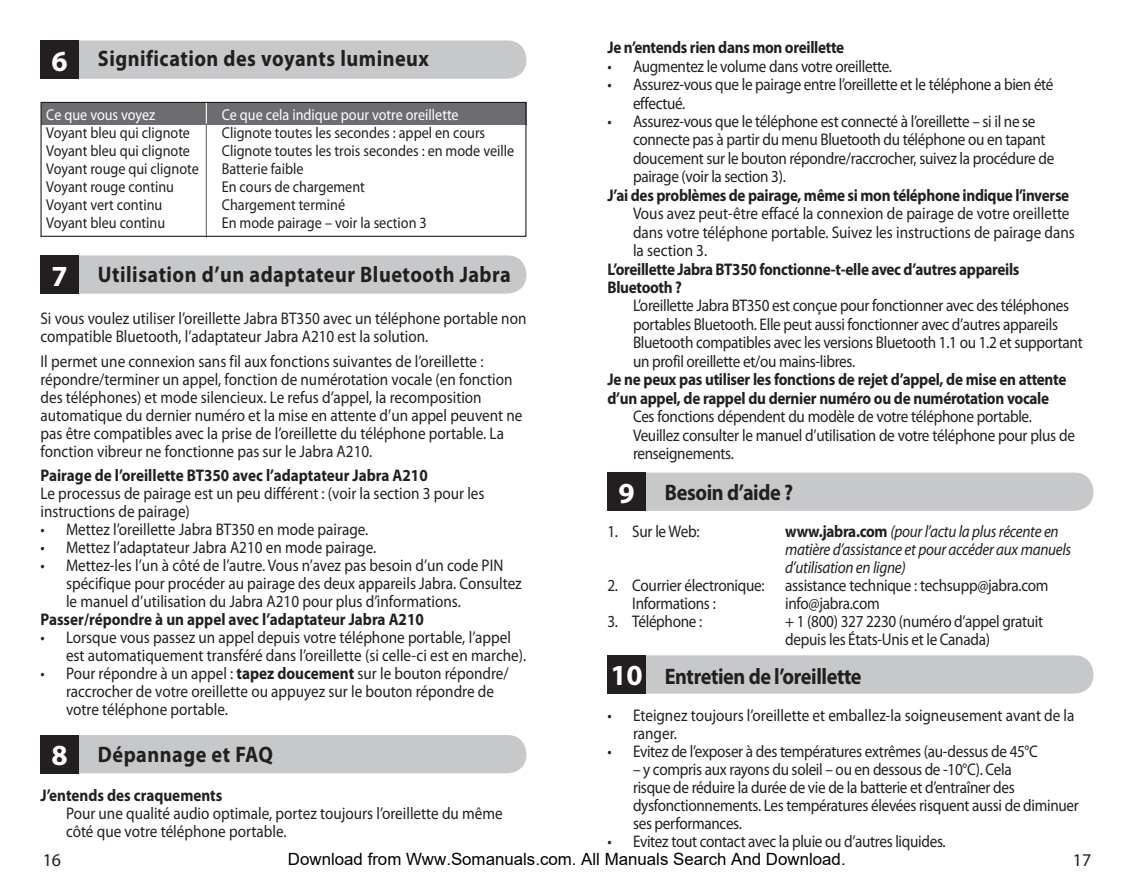
<style>
.page{position:relative;width:1134px;height:891px;background:#fff}
.page>*{position:absolute;margin:0;border:0;box-sizing:border-box;transform-origin:0 0}
.t1{font:700 29.25px "Myriad Pro";color:#fff}
.t2{font:700 22.5px "Myriad Pro";letter-spacing:.025em;color:#231f20;scale:.9 1}
.t3{font:700 22.5px "Myriad Pro";letter-spacing:-.02em;color:#231f20;scale:.9 1}
.t4{font:18px "Myriad Pro";color:#231f20}
.t5{font:16.88px/18px "Myriad Pro";letter-spacing:-.005em;color:#231f20;scale:.9 1}
.t6{font:700 16.88px/18.4px "Myriad Pro";letter-spacing:-.02em;color:#231f20;scale:.9 1}
.t7{font:700 16.88px "Myriad Pro";color:#231f20;scale:.9 1}
.t8{font:italic 16.88px/18px "Myriad Pro";letter-spacing:-.02em;color:#231f20;scale:.9 1}
.t9{font:16.88px "Arial";color:#000}
.t10{font:15.75px "Myriad Pro";color:#231f20;scale:.9 1}
.t11{font:15.75px "Myriad Pro";color:#fff;scale:.9 1}
.s1{font-weight:700;font-style:normal}
.s2{font-size:29.25px;color:#fff}
.s3{font-weight:700}
</style>
<div class="page">
<div style="left:646px;top:655px;width:448px;height:39px;background:#c7c8ca"></div>
<div style="left:608px;top:655px;width:38px;height:39px;background:#231f20"></div>
<div style="left:646px;top:473px;width:448px;height:38px;background:#c7c8ca"></div>
<div style="left:608px;top:473px;width:38px;height:38px;background:#231f20"></div>
<div style="left:40px;top:735px;width:486px;height:38px;background:#c7c8ca"></div>
<div style="left:41px;top:735px;width:38px;height:38px;background:#231f20"></div>
<div style="left:79px;top:255px;width:447px;height:39px;background:#c7c8ca"></div>
<div style="left:41px;top:255px;width:38px;height:39px;background:#231f20"></div>
<div style="left:40px;top:40px;width:486px;height:39px;background:#c7c8ca"></div>
<div style="left:41px;top:40px;width:38px;height:39px;background:#231f20"></div>
<div style="left:41px;top:102px;width:486px;height:23px;background:#6c6d70"></div>
<hr style="left:206px;top:103px;width:1px;height:135px;background:#6c6d70">
<svg style="left:206px;top:101px;width:1px;height:23px"></svg>
<div style="left:40px;top:102px;width:486px;height:135px;border:1px solid #231f20"></div>
<p class="t6" style="left:608px;top:38px;width:265px">Je n’entends rien dans mon oreillette</p>
<p class="t5" style="left:608px;top:57px;width:318px">• Augmentez le volume dans votre oreillette.</p>
<p class="t5" style="left:633px;top:76px;width:469px;text-indent:-26px">• Assurez-vous que le pairage entre l’oreillette et le téléphone a bien été effectué.</p>
<p class="t5" style="left:633px;top:112px;width:470px;text-indent:-26px">• Assurez-vous que le téléphone est connecté à l’oreillette – si il ne se connecte pas à partir du menu Bluetooth du téléphone ou en tapant doucement sur le bouton répondre/raccrocher, suivez la procédure de pairage (voir la section 3).</p>
<p class="t6" style="left:608px;top:186px;width:515px">J’ai des problèmes de pairage, même si mon téléphone indique l’inverse</p>
<p class="t5" style="left:633px;top:205px;width:492px">Vous avez peut-être effacé la connexion de pairage de votre oreillette dans votre téléphone portable. Suivez les instructions de pairage dans la section 3.</p>
<p class="t6" style="left:608px;top:260px;width:459px">L’oreillette Jabra BT350 fonctionne-t-elle avec d’autres appareils<br>Bluetooth ?</p>
<p class="t5" style="left:633px;top:297px;width:501px">L’oreillette Jabra BT350 est conçue pour fonctionner avec des téléphones portables Bluetooth. Elle peut aussi fonctionner avec d’autres appareils Bluetooth compatibles avec les versions Bluetooth 1.1 ou 1.2 et supportant un profil oreillette et/ou mains-libres.</p>
<p class="t6" style="left:608px;top:371px;width:511px">Je ne peux pas utiliser les fonctions de rejet d’appel, de mise en attente d’un appel, de rappel du dernier numéro ou de numérotation vocale</p>
<p class="t5" style="left:633px;top:408px;width:493px">Ces fonctions dépendent du modèle de votre téléphone portable.<br>Veuillez consulter le manuel d’utilisation de votre téléphone pour plus de renseignements.</p>
<h2 class="t3" style="left:665px;top:479px;width:144px">Besoin d’aide ?</h2>
<p class="t5" style="left:608px;top:522px;width:104px">1. Sur le Web:</p>
<p class="t8" style="left:785px;top:523px;width:319px"><span class="s1">www.jabra.com</span> (pour l’actu la plus récente en matière d’assistance et pour accéder aux manuels d’utilisation en ligne)</p>
<p class="t5" style="left:632px;top:576px;width:464px;text-indent:-25px">2. Courrier électronique: assistance technique : techsupp@jabra.com<br>Informations :</p>
<h2 class="t2" style="left:52px;top:46px;width:421px"><span class="s2">6</span> Signification des voyants lumineux</h2>
<p class="t11" style="left:46px;top:106px;width:123px">Ce que vous voyez</p>
<p class="t11" style="left:222px;top:106px;width:265px">Ce que cela indique pour votre oreillette</p>
<p class="t10" style="left:46px;top:124px;width:161px">Voyant bleu qui clignote</p>
<p class="t10" style="left:222px;top:124px;width:294px">Clignote toutes les secondes : appel en cours</p>
<p class="t10" style="left:46px;top:142px;width:161px">Voyant bleu qui clignote</p>
<p class="t10" style="left:222px;top:142px;width:326px">Clignote toutes les trois secondes : en mode veille</p>
<p class="t10" style="left:46px;top:160px;width:171px">Voyant rouge qui clignote</p>
<p class="t10" style="left:222px;top:160px;width:92px">Batterie faible</p>
<p class="t10" style="left:46px;top:178px;width:143px">Voyant rouge continu</p>
<p class="t10" style="left:222px;top:178px;width:160px">En cours de chargement</p>
<p class="t10" style="left:46px;top:196px;width:130px">Voyant vert continu</p>
<p class="t10" style="left:222px;top:196px;width:139px">Chargement terminé</p>
<p class="t10" style="left:46px;top:214px;width:134px">Voyant bleu continu</p>
<p class="t10" style="left:222px;top:214px;width:229px">En mode pairage – voir la section 3</p>
<h2 class="t2" style="left:98px;top:262px;width:460px">Utilisation d’un adaptateur Bluetooth Jabra</h2>
<p class="t5" style="left:40px;top:310px;width:541px">Si vous voulez utiliser l’oreillette Jabra BT350 avec un téléphone portable non compatible Bluetooth, l’adaptateur Jabra A210 est la solution.</p>
<p class="t5" style="left:40px;top:352px;width:537px">Il permet une connexion sans fil aux fonctions suivantes de l’oreillette : répondre/terminer un appel, fonction de numérotation vocale (en fonction des téléphones) et mode silencieux. Le refus d’appel, la recomposition automatique du dernier numéro et la mise en attente d’un appel peuvent ne pas être compatibles avec la prise de l’oreillette du téléphone portable. La fonction vibreur ne fonctionne pas sur le Jabra A210.</p>
<p class="t7" style="left:40px;top:466px;width:432px">Pairage de l’oreillette BT350 avec l’adaptateur Jabra A210</p>
<p class="t5" style="left:40px;top:485px;width:495px">Le processus de pairage est un peu différent : (voir la section 3 pour les instructions de pairage)</p>
<p class="t5" style="left:40px;top:521px;width:366px">• Mettez l’oreillette Jabra BT350 en mode pairage.</p>
<p class="t5" style="left:40px;top:539px;width:375px">• Mettez l’adaptateur Jabra A210 en mode pairage.</p>
<p class="t5" style="left:66px;top:557px;width:508px;text-indent:-26px">• Mettez-les l’un à côté de l’autre. Vous n’avez pas besoin d’un code PIN spécifique pour procéder au pairage des deux appareils Jabra. Consultez le manuel d’utilisation du Jabra A210 pour plus d’informations.</p>
<p class="t7" style="left:40px;top:610px;width:428px">Passer/répondre à un appel avec l’adaptateur Jabra A210</p>
<p class="t5" style="left:66px;top:629px;width:513px;text-indent:-26px">• Lorsque vous passez un appel depuis votre téléphone portable, l’appel est automatiquement transféré dans l’oreillette (si celle-ci est en marche).</p>
<p class="t5" style="left:66px;top:665px;width:493px;text-indent:-26px">• Pour répondre à un appel : <span class="s3">tapez doucement</span> sur le bouton répondre/ raccrocher de votre oreillette ou appuyez sur le bouton répondre de votre téléphone portable.</p>
<h2 class="t2" style="left:98px;top:741px;width:196px">Dépannage et FAQ</h2>
<p class="t7" style="left:40px;top:786px;width:204px">J’entends des craquements</p>
<p class="t5" style="left:66px;top:805px;width:487px">Pour une qualité audio optimale, portez toujours l’oreillette du même côté que votre téléphone portable.</p>
<h1 class="t1" style="left:52px;top:259px;width:18px">7</h1>
<h1 class="t1" style="left:619px;top:476px;width:18px">9</h1>
<p class="t5" style="left:785px;top:594px;width:107px">info@jabra.com</p>
<p class="t5" style="left:608px;top:612px;width:107px">3. Téléphone :</p>
<p class="t5" style="left:785px;top:612px;width:288px">+ 1 (800) 327 2230 (numéro d’appel gratuit depuis les États-Unis et le Canada)</p>
<h2 class="t3" style="left:665px;top:664px;width:220px">Entretien de l’oreillette</h2>
<p class="t5" style="left:633px;top:707px;width:492px;text-indent:-26px">• Eteignez toujours l’oreillette et emballez-la soigneusement avant de la ranger.</p>
<p class="t5" style="left:608px;top:743px;width:480px">• Evitez de l’exposer à des températures extrêmes (au-dessus de 45°C</p>
<p class="t5" style="left:633px;top:761px;width:497px">– y compris aux rayons du soleil – ou en dessous de -10°C). Cela<br>risque de réduire la durée de vie de la batterie et d’entraîner des dysfonctionnements. Les températures élevées risquent aussi de diminuer ses performances.</p>
<p class="t5" style="left:608px;top:833px;width:377px">• Evitez tout contact avec la pluie ou d’autres liquides.</p>
<h1 class="t1" style="left:610px;top:659px;width:34px">10</h1>
<h1 class="t1" style="left:52px;top:739px;width:18px">8</h1>
<p class="t9" style="left:288px;top:850px;width:559px">Download from Www.Somanuals.com. All Manuals Search And Download.</p>
<p class="t4" style="left:43px;top:850px;width:20px">16</p>
<p class="t4" style="left:1073px;top:850px;width:20px">17</p>
</div>
